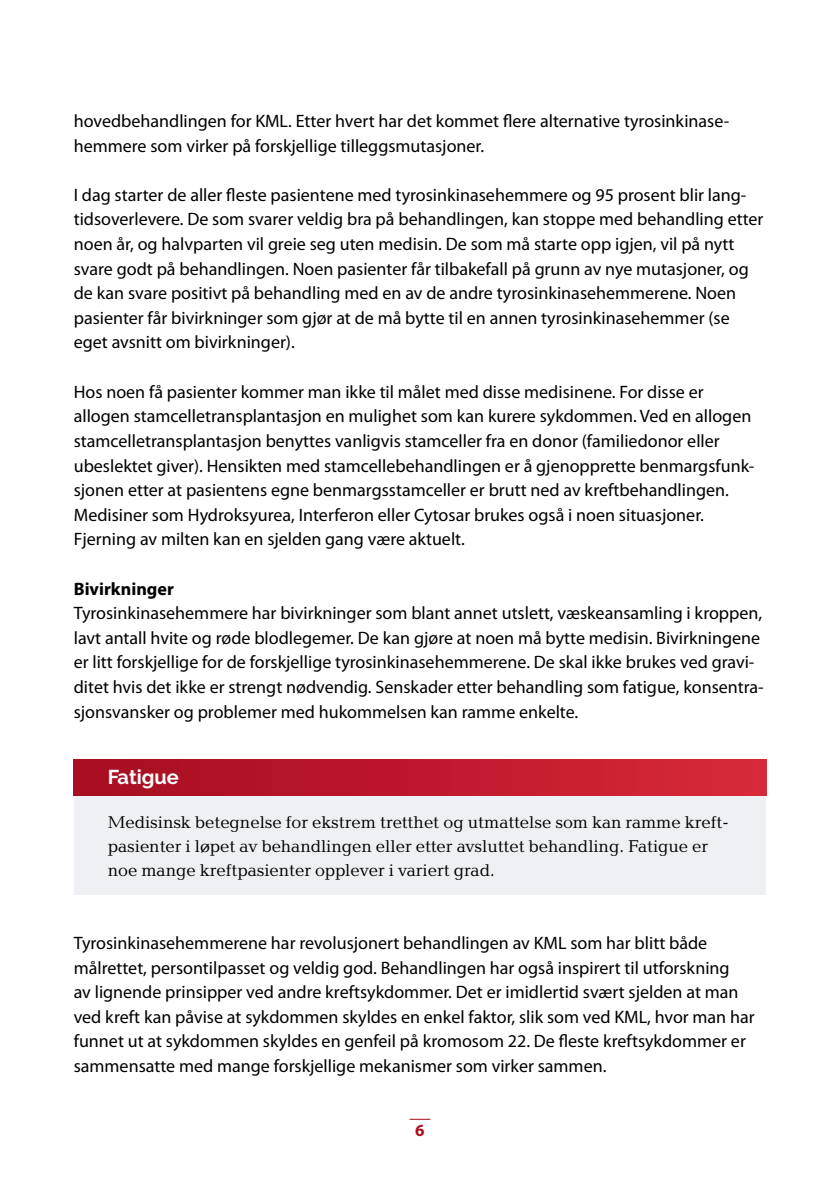
<style>
.page{position:relative;width:840px;height:1191px;background:#fff}
.page>*{position:absolute;margin:0;border:0;box-sizing:border-box;transform-origin:0 0}
.t1{font:700 20px "Raleway";color:#fff}
.t2{font:18px/24.6px "Myriad Pro";color:#000}
.t3{font:700 18px "Myriad Pro";color:#000}
.t4{font:17.6px/24px "Baltica";color:#000}
.t5{font:700 17px "Myriad Pro";color:#a80f22}
</style>
<div class="page">
<div style="left:74px;top:760px;width:691px;height:134px;background:#eef0f3"></div>
<div style="left:74px;top:759px;width:691px;height:36px;background:linear-gradient(to right,#a60b21,#d72839)"></div>
<svg style="left:409px;top:1118px;width:21px;height:1px"></svg>
<p class="t2" style="left:74px;top:109px;width:656px">hovedbehandlingen for KML. Etter hvert har det kommet flere alternative tyrosinkinase&shy;hemmere som virker på forskjellige tilleggsmutasjoner.</p>
<p class="t2" style="left:74px;top:183px;width:690px">I dag starter de aller fleste pasientene med tyrosinkinasehemmere og 95 prosent blir lang&shy;tidsoverlevere. De som svarer veldig bra på behandlingen, kan stoppe med behandling etter noen år, og halvparten vil greie seg uten medisin. De som må starte opp igjen, vil på nytt svare godt på behandlingen. Noen pasienter får tilbakefall på grunn av nye mutasjoner, og de kan svare positivt på behandling med en av de andre tyrosinkinasehemmerene. Noen pasienter får bivirkninger som gjør at de må bytte til en annen tyrosinkinasehemmer (se eget avsnitt om bivirkninger).</p>
<p class="t2" style="left:74px;top:380px;width:681px">Hos noen få pasienter kommer man ikke til målet med disse medisinene. For disse er allogen stamcelletransplantasjon en mulighet som kan kurere sykdommen. Ved en allogen stamcelletransplantasjon benyttes vanligvis stamceller fra en donor (familiedonor eller ubeslektet giver). Hensikten med stamcellebehandlingen er å gjenopprette benmargsfunk&shy;sjonen etter at pasientens egne benmargsstamceller er brutt ned av kreftbehandlingen.<br>Medisiner som Hydroksyurea, Interferon eller Cytosar brukes også i noen situasjoner.<br>Fjerning av milten kan en sjelden gang være aktuelt.</p>
<p class="t3" style="left:74px;top:578px;width:101px">Bivirkninger</p>
<p class="t2" style="left:74px;top:601px;width:691px">Tyrosinkinasehemmere har bivirkninger som blant annet utslett, væskeansamling i kroppen, lavt antall hvite og røde blodlegemer. De kan gjøre at noen må bytte medisin. Bivirkningene er litt forskjellige for de forskjellige tyrosinkinasehemmerene. De skal ikke brukes ved gravi&shy;ditet hvis det ikke er strengt nødvendig. Senskader etter behandling som fatigue, konsentra&shy;sjonsvansker og problemer med hukommelsen kan ramme enkelte.</p>
<p class="t1" style="left:108px;top:765px;width:72px">Fatigue</p>
<p class="t4" style="left:108px;top:810px;width:622px">Medisinsk betegnelse for ekstrem tretthet og utmattelse som kan ramme kreft&shy;pasienter i løpet av behandlingen eller etter avsluttet behandling. Fatigue er noe mange kreftpasienter opplever i variert grad.</p>
<p class="t2" style="left:74px;top:931px;width:682px">Tyrosinkinasehemmerene har revolusjonert behandlingen av KML som har blitt både målrettet, persontilpasset og veldig god. Behandlingen har også inspirert til utforskning<br>av lignende prinsipper ved andre kreftsykdommer. Det er imidlertid svært sjelden at man ved kreft kan påvise at sykdommen skyldes en enkel faktor, slik som ved KML, hvor man har funnet ut at sykdommen skyldes en genfeil på kromosom 22. De fleste kreftsykdommer er sammensatte med mange forskjellige mekanismer som virker sammen.</p>
<p class="t5" style="left:415px;top:1120px;width:11px">6</p>
</div>
